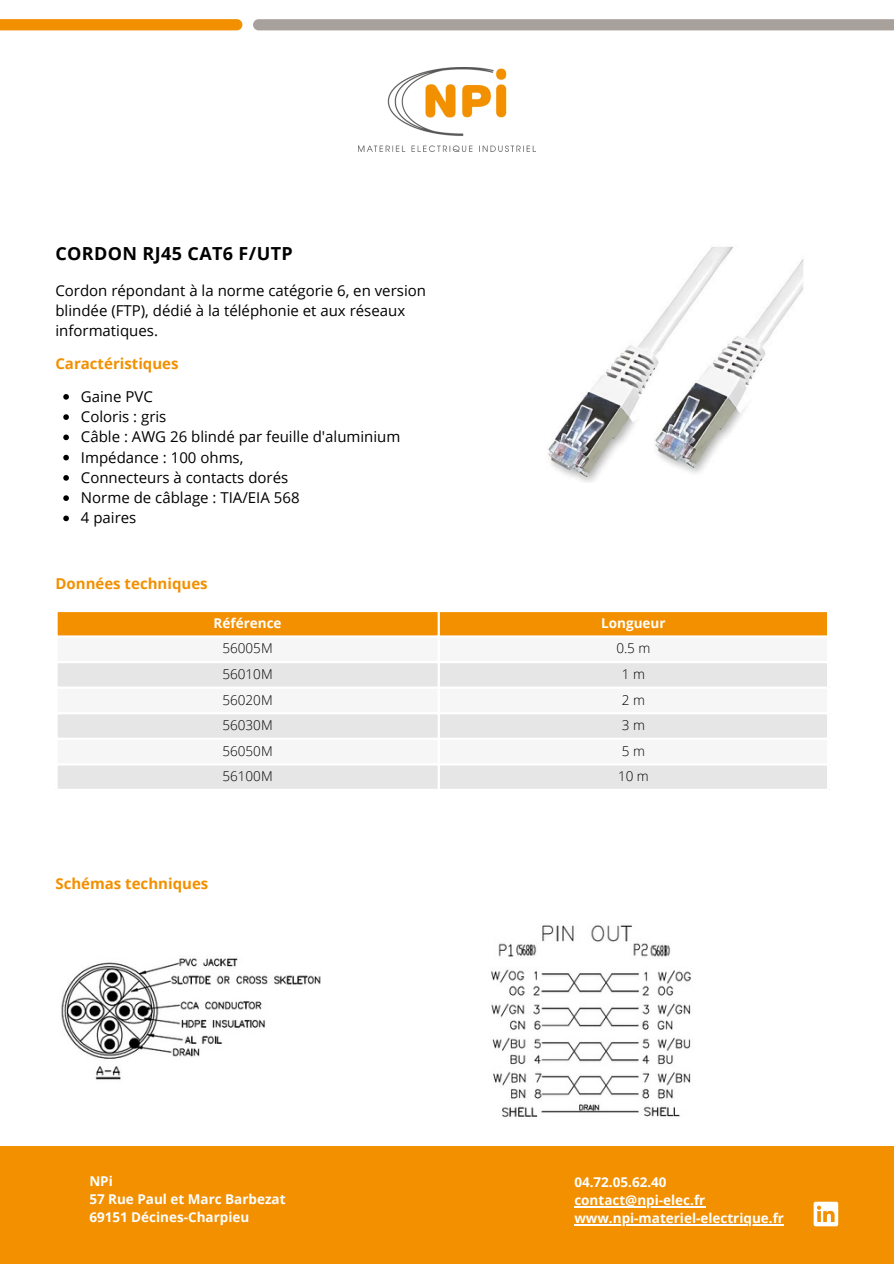
<style>
.page{position:relative;width:894px;height:1264px;background:#fff}
.page>*{position:absolute;margin:0;border:0;box-sizing:border-box;transform-origin:0 0}
.t1{font:700 18px "Open Sans";letter-spacing:.02em;color:#000}
.t2{font:15px/20.2px "Open Sans";color:#000}
.t3{font:700 15px "Open Sans";color:#f29000}
.t4{font:700 13.5px "Open Sans";color:#fff}
.t5{font:300 13.5px "Open Sans";color:#000}
</style>
<div class="page">
<svg style="left:0;top:19px;width:242px;height:11px;background:#f29103"></svg>
<svg style="left:253px;top:19px;width:640px;height:11px;background:#a9a19c"></svg>
<img style="left:358px;top:68px;width:176px;height:83px">
<div style="left:0;top:1145px;width:893px;height:118px;background:#f29000"></div>
<svg style="left:813px;top:1201px;width:25px;height:25px"></svg>
<hr style="left:574px;top:1206px;width:131px;height:1px;background:#fff">
<hr style="left:574px;top:1224px;width:210px;height:1px;background:#fff">
<img style="left:548px;top:246px;width:256px;height:236px">
<div style="left:58px;top:612px;width:768px;height:23px;background:#f29000"></div>
<svg style="left:58px;top:663px;width:768px;height:125px;fill:#e6e6e6"></svg>
<hr style="left:437px;top:612px;width:3px;height:176px;background:#fff">
<hr style="left:55px;top:686px;width:774px;height:2px;background:#fff">
<hr style="left:55px;top:712px;width:774px;height:2px;background:#fff">
<hr style="left:55px;top:737px;width:774px;height:3px;background:#fff">
<hr style="left:55px;top:763px;width:774px;height:2px;background:#fff">
<svg style="left:63px;top:394px;width:6px;height:5px"></svg>
<svg style="left:63px;top:414px;width:6px;height:6px"></svg>
<svg style="left:63px;top:434px;width:6px;height:6px"></svg>
<svg style="left:63px;top:455px;width:6px;height:5px"></svg>
<svg style="left:63px;top:475px;width:6px;height:5px"></svg>
<svg style="left:63px;top:495px;width:6px;height:6px"></svg>
<svg style="left:63px;top:515px;width:6px;height:6px"></svg>
<img style="left:61px;top:958px;width:260px;height:122px">
<img style="left:491px;top:925px;width:200px;height:192px">
<h1 class="t1" style="left:55px;top:240px;width:239px">CORDON RJ45 CAT6 F/UTP</h1>
<p class="t2" style="left:55px;top:280px;width:372px">Cordon répondant à la norme catégorie 6, en version blindée (FTP), dédié à la téléphonie et aux réseaux informatiques.</p>
<p class="t3" style="left:55px;top:353px;width:125px">Caractéristiques</p>
<p class="t2" style="left:81px;top:386px;width:73px">Gaine PVC</p>
<p class="t2" style="left:81px;top:406px;width:87px">Coloris : gris</p>
<h2 class="t2" style="left:81px;top:426px;width:321px">Câble : AWG 26 blindé par feuille d'aluminium</h2>
<p class="t2" style="left:81px;top:447px;width:164px">Impédance : 100 ohms,</p>
<p class="t2" style="left:81px;top:467px;width:209px">Connecteurs à contacts dorés</p>
<p class="t2" style="left:81px;top:487px;width:220px">Norme de câblage : TIA/EIA 568</p>
<p class="t2" style="left:81px;top:507px;width:57px">4 paires</p>
<p class="t3" style="left:55px;top:573px;width:154px">Données techniques</p>
<p class="t4" style="left:213px;top:613px;width:69px">Référence</p>
<p class="t4" style="left:601px;top:613px;width:66px">Longueur</p>
<p class="t5" style="left:222px;top:639px;width:52px">56005M</p>
<h2 class="t5" style="left:616px;top:639px;width:35px">0.5 m</h2>
<p class="t5" style="left:222px;top:664px;width:52px">56010M</p>
<p class="t5" style="left:621px;top:664px;width:25px">1 m</p>
<p class="t5" style="left:222px;top:690px;width:52px">56020M</p>
<p class="t5" style="left:621px;top:690px;width:25px">2 m</p>
<p class="t5" style="left:222px;top:715px;width:52px">56030M</p>
<p class="t5" style="left:621px;top:715px;width:25px">3 m</p>
<p class="t5" style="left:222px;top:741px;width:52px">56050M</p>
<p class="t5" style="left:621px;top:741px;width:25px">5 m</p>
<p class="t5" style="left:222px;top:766px;width:52px">56100M</p>
<p class="t5" style="left:617px;top:766px;width:32px">10 m</p>
<p class="t3" style="left:55px;top:872px;width:154px">Schémas techniques</p>
<p class="t4" style="left:89px;top:1171px;width:25px">NPi</p>
<h3 class="t4" style="left:89px;top:1189px;width:198px">57 Rue Paul et Marc Barbezat</h3>
<h2 class="t4" style="left:89px;top:1207px;width:161px">69151 Décines-Charpieu</h2>
<p class="t4" style="left:574px;top:1172px;width:94px">04.72.05.62.40</p>
<p class="t4" style="left:574px;top:1190px;width:132px">contact@npi-elec.fr</p>
<p class="t4" style="left:574px;top:1208px;width:211px">www.npi-materiel-electrique.fr</p>
</div>
